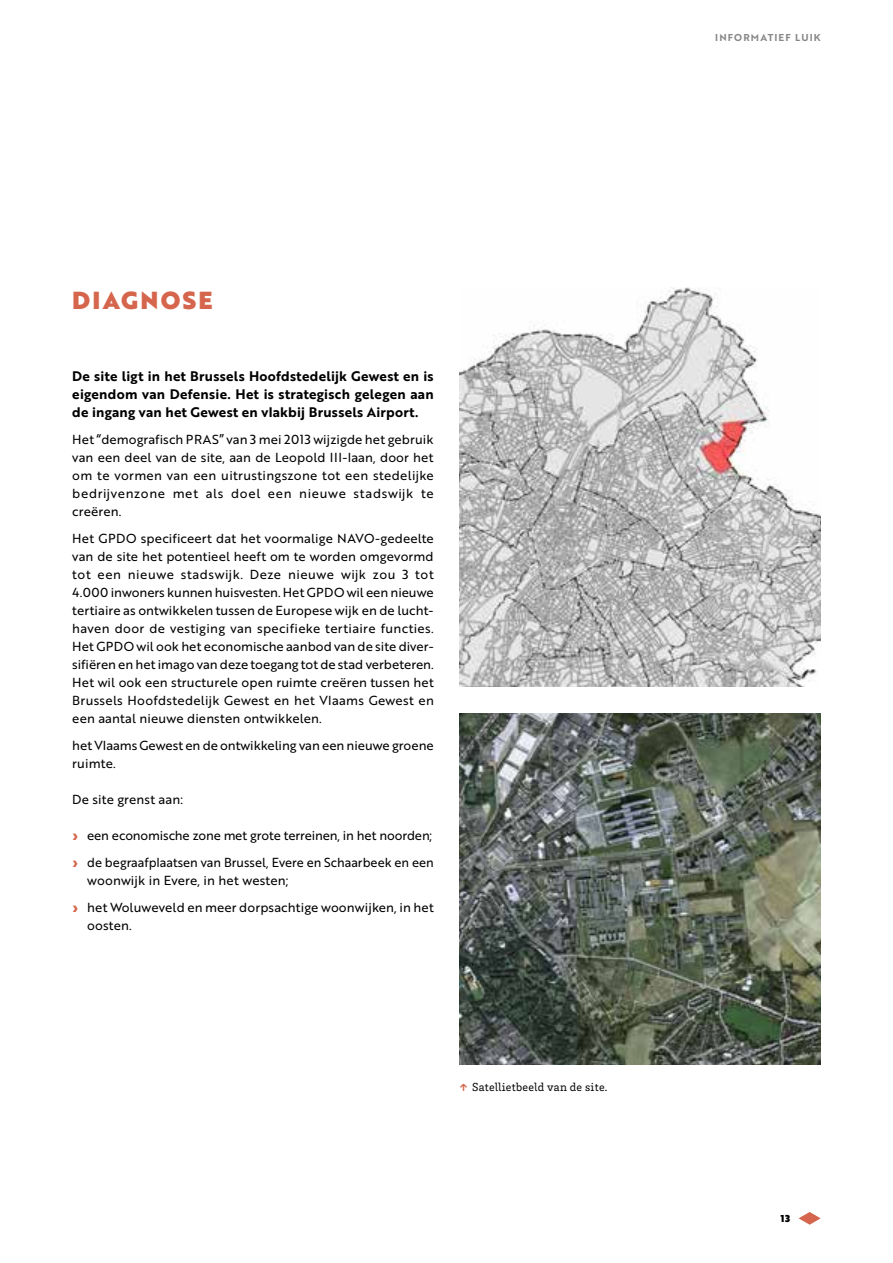
<style>
.page{position:relative;width:893px;height:1263px;background:#fff}
.page>*{position:absolute;margin:0;border:0;box-sizing:border-box;transform-origin:0 0}
.t1{font:24px "Brother 1816 Black";letter-spacing:.09em;color:#d5664d}
.t2{font:13.5px/18px "Brother 1816 Bold";letter-spacing:.02em;color:#000;text-align:justify}
.t3{font:12.75px/18px "Brother 1816 Regular";letter-spacing:.01em;color:#000}
.t4{font:12px "Brix Slab";letter-spacing:.025em;color:#000}
.t5{font:9.75px "Brother 1816 Bold";letter-spacing:.115em;color:#878787}
.t6{font:9.75px "Brother 1816 Black";color:#000}
.s1{font-family:"Brother 1816 Black";color:#d5664d}
.s2{font-weight:900;color:#d5664d}
</style>
<div class="page">
<img style="left:459px;top:714px;width:362px;height:351px">
<img style="left:459px;top:287px;width:362px;height:400px">
<svg style="left:799px;top:1212px;width:22px;height:13px"></svg>
<h1 class="t1" style="left:72px;top:281px;width:142px">DIAGNOSE</h1>
<p class="t2" style="left:72px;top:366px;width:363px">De site ligt in het Brussels Hoofdstedelijk Gewest en is eigendom van Defensie. Het is strategisch gelegen aan de ingang van het Gewest en vlakbij Brussels Airport.</p>
<p class="t3" style="left:72px;top:429px;width:363px;text-align:justify">Het “demografisch PRAS” van 3 mei 2013 wijzigde het gebruik van een deel van de site, aan de Leopold III-laan, door het om te vormen van een uitrustingszone tot een stedelijke bedrijvenzone met als doel een nieuwe stadswijk te creëren.</p>
<p class="t3" style="left:72px;top:528px;width:363px;text-align:justify">Het GPDO specificeert dat het voormalige NAVO-gedeelte van de site het potentieel heeft om te worden omgevormd tot een nieuwe stadswijk. Deze nieuwe wijk zou 3 tot 4.000 inwoners kunnen huisvesten. Het GPDO wil een nieuwe tertiaire as ontwikkelen tussen de Europese wijk en de lucht&shy;haven door de vestiging van specifieke tertiaire functies.<br>Het GPDO wil ook het economische aanbod van de site diver&shy;sifiëren en het imago van deze toegang tot de stad verbeteren.<br>Het wil ook een structurele open ruimte creëren tussen het Brussels Hoofdstedelijk Gewest en het Vlaams Gewest en een aantal nieuwe diensten ontwikkelen.</p>
<p class="t3" style="left:72px;top:736px;width:363px">het Vlaams Gewest en de ontwikkeling van een nieuwe groene ruimte.</p>
<p class="t3" style="left:72px;top:790px;width:112px">De site grenst aan:</p>
<p class="t3" style="left:72px;top:821px;width:363px;line-height:27px"><span class="s1">›</span> een economische zone met grote terreinen, in het noorden; <span class="s1">›</span> de begraafplaatsen van Brussel, Evere en Schaarbeek en een</p>
<p class="t3" style="left:72px;top:866px;width:363px;line-height:27px;text-indent:15px">woonwijk in Evere, in het westen;<br><span class="s1">›</span> het Woluweveld en meer dorpsachtige woonwijken, in het</p>
<p class="t3" style="left:87px;top:915px;width:46px">oosten.</p>
<p class="t4" style="left:459px;top:1079px;width:150px"><span class="s2">↑</span> Satellietbeeld van de site.</p>
<p class="t5" style="left:715px;top:30px;width:107px">INFORMATIEF LUIK</p>
<p class="t6" style="left:781px;top:1211px;width:11px">13</p>
</div>
